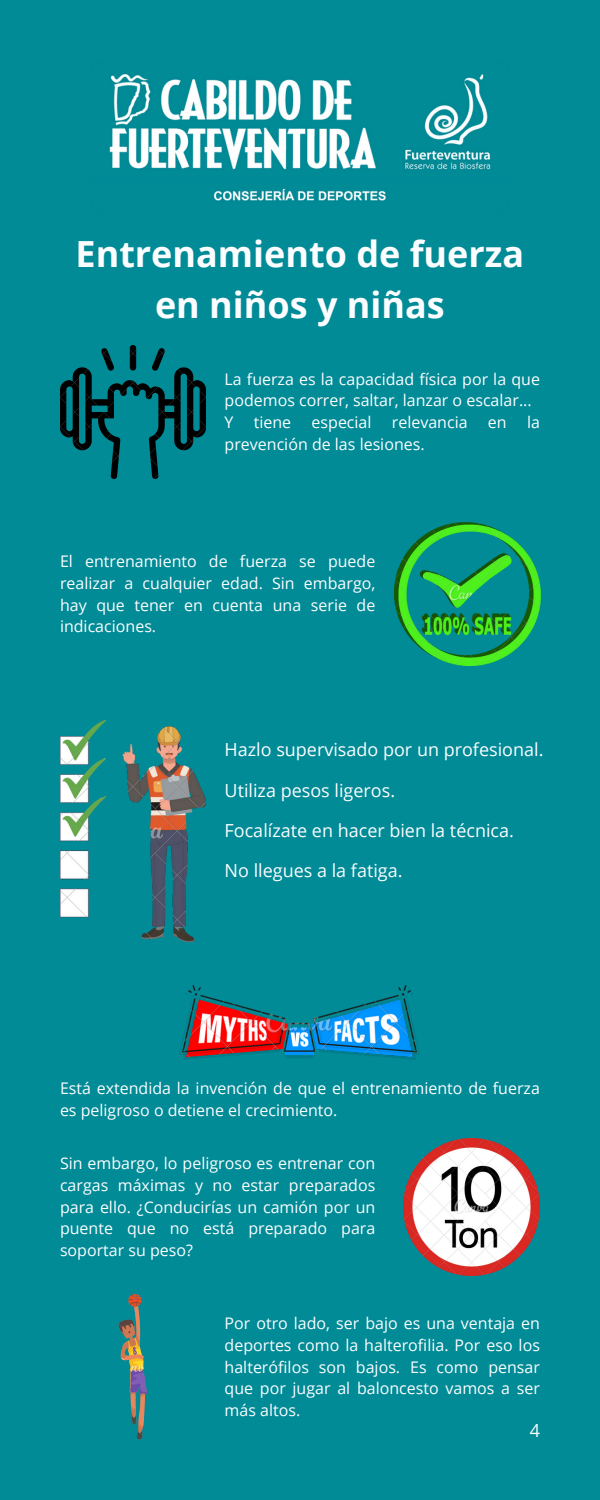
<style>
.page{position:relative;width:600px;height:1500px;background:#018b97}
.page>*{position:absolute;margin:0;border:0;box-sizing:border-box;transform-origin:0 0}
.t1{font:700 36px/50.2px "Open Sans";color:#fcfdfe;text-align:center}
.t2{font:18px "Open Sans";color:#fcfdfe}
.t3{font:16px/21.8px "Open Sans";color:#fcfdfe;text-align:justify}
</style>
<div class="page">
<img style="left:109px;top:74px;width:382px;height:127px">
<img style="left:60px;top:345px;width:146px;height:133px">
<img style="left:395px;top:522px;width:145px;height:144px">
<img style="left:60px;top:720px;width:146px;height:221px">
<img style="left:180px;top:985px;width:240px;height:75px">
<img style="left:403px;top:1139px;width:137px;height:136px">
<img style="left:118px;top:1294px;width:29px;height:146px">
<p class="t1" style="left:76px;top:228px;width:450px">Entrenamiento de fuerza en niños y niñas</p>
<h2 class="t3" style="left:225px;top:368px;width:317px">La fuerza es la capacidad física por la que podemos correr, saltar, lanzar o escalar...</h2>
<h2 class="t3" style="left:225px;top:411px;width:10px">Y</h2>
<h2 class="t3" style="left:254px;top:411px;width:39px">tiene</h2>
<h2 class="t3" style="left:312px;top:411px;width:61px">especial</h2>
<h2 class="t3" style="left:392px;top:411px;width:77px">relevancia</h2>
<h2 class="t3" style="left:488px;top:411px;width:20px">en</h2>
<h2 class="t3" style="left:527px;top:411px;width:14px">la</h2>
<h2 class="t3" style="left:225px;top:433px;width:202px">prevención de las lesiones.</h2>
<h2 class="t3" style="left:60px;top:550px;width:317px">El entrenamiento de fuerza se puede realizar a cualquier edad. Sin embargo, hay que tener en cuenta una serie de indicaciones.</h2>
<h2 class="t2" style="left:225px;top:737px;width:320px">Hazlo supervisado por un profesional.</h2>
<p class="t2" style="left:225px;top:777px;width:172px">Utiliza pesos ligeros.</p>
<p class="t2" style="left:225px;top:818px;width:291px">Focalízate en hacer bien la técnica.</p>
<p class="t2" style="left:225px;top:858px;width:179px">No llegues a la fatiga.</p>
<p class="t3" style="left:60px;top:1077px;width:481px">Está extendida la invención de que el entrenamiento de fuerza es peligroso o detiene el crecimiento.</p>
<p class="t3" style="left:60px;top:1152px;width:317px">Sin embargo, lo peligroso es entrenar con cargas máximas y no estar preparados para ello. ¿Conducirías un camión por un puente que no está preparado para soportar su peso?</p>
<p class="t3" style="left:225px;top:1312px;width:317px">Por otro lado, ser bajo es una ventaja en deportes como la halterofilia. Por eso los halterófilos son bajos. Es como pensar que por jugar al baloncesto vamos a ser más altos.</p>
<p class="t2" style="left:530px;top:1418px;width:12px">4</p>
</div>
